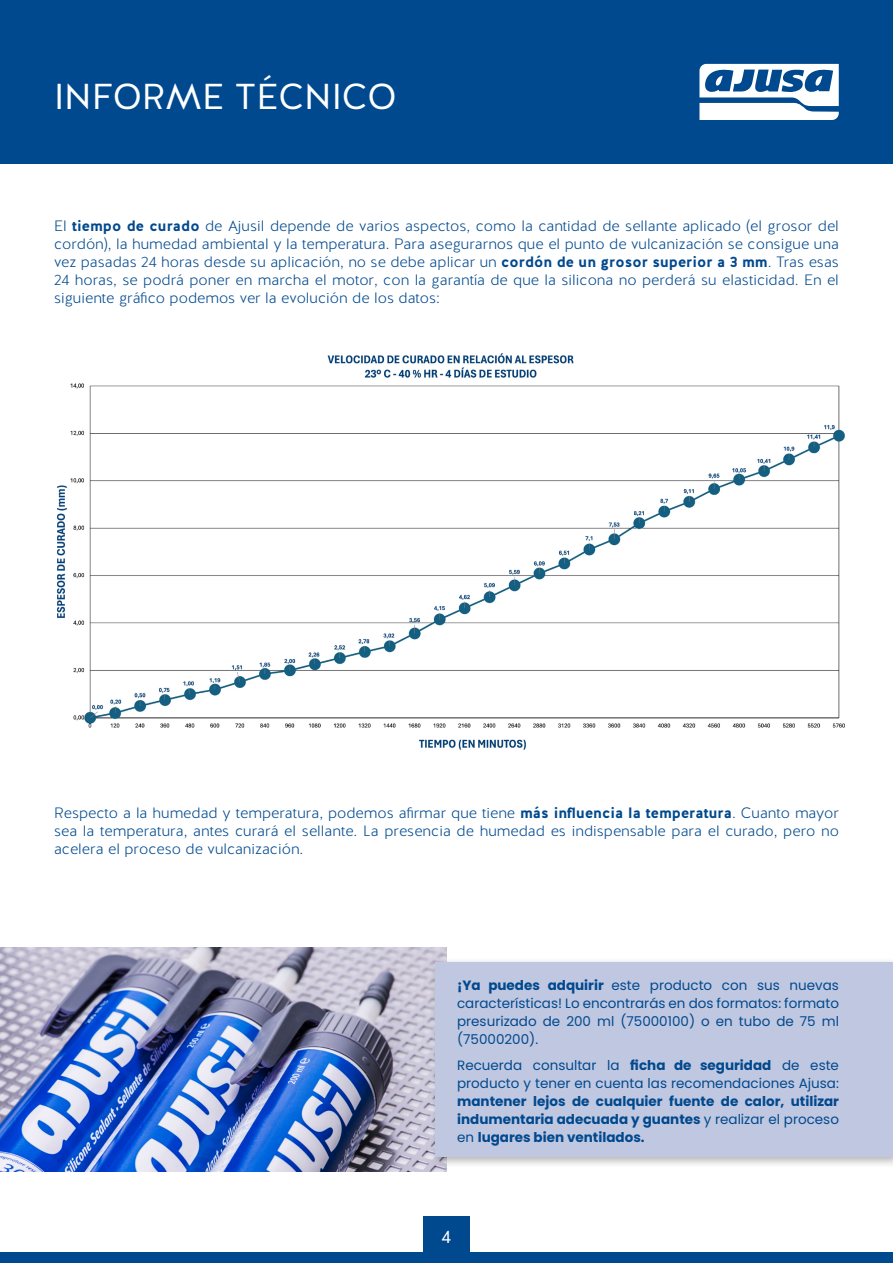
<style>
.page{position:relative;width:893px;height:1263px;background:#fff}
.page>*{position:absolute;margin:0;border:0;box-sizing:border-box;transform-origin:0 0}
.t1{font:36px "Halis GR";color:#fff}
.t2{font:18px "Halis GR";color:#fff}
.t3{font:300 15px/18px "Halis GR";color:#01498e;text-align:justify}
.t4{font:700 13.5px/18px "Poppins";color:#01498e;text-align:justify}
.t5{font:13.5px/18px "Poppins";color:#01498e;text-align:justify}
.s1{font-weight:700}
.s2{font-weight:400}
</style>
<div class="page">
<div style="left:0;top:0;width:893px;height:163px;background:#01498e"></div>
<div style="left:0;top:1252px;width:893px;height:11px;background:#01498e"></div>
<div style="left:423px;top:1216px;width:47px;height:46px;background:#01498e"></div>
<svg style="left:699px;top:64px;width:140px;height:56px"></svg>
<img style="left:0;top:947px;width:446px;height:224px">
<div style="left:431px;top:957px;width:462px;height:211px;background:#231f20;opacity:.33"></div>
<div style="left:436px;top:962px;width:457px;height:195px;background:#c0c7e0"></div>
<img style="left:57px;top:353px;width:788px;height:397px">
<h1 class="t1" style="left:54px;top:73px;width:344px">INFORME TÉCNICO</h1>
<p class="t3" style="left:54px;top:218px;width:786px">El <span class="s1">tiempo de curado</span> de Ajusil depende de varios aspectos, como la cantidad de sellante aplicado (el grosor del cordón), la humedad ambiental y la temperatura. Para asegurarnos que el punto de vulcanización se consigue una vez pasadas 24 horas desde su aplicación, no se debe aplicar un <span class="s1">cordón de un grosor superior a 3 mm</span>. Tras esas 24 horas, se podrá poner en marcha el motor, con la garantía de que la silicona no perderá su elasticidad. En el siguiente gráfico podemos ver la evolución de los datos:</p>
<p class="t3" style="left:54px;top:804px;width:786px">Respecto a la humedad y temperatura, podemos afirmar que tiene <span class="s1">más influencia la temperatura</span>. Cuanto mayor sea la temperatura, antes curará el sellante. La presencia de humedad es indispensable para el curado, pero no acelera el proceso de vulcanización.</p>
<p class="t5" style="left:457px;top:976px;width:383px"><span class="s1">¡Ya puedes adquirir</span> este producto con sus nuevas características! Lo encontrarás en dos formatos: formato presurizado de 200 ml (75000100) o en tubo de 75 ml (75000200).</p>
<p class="t4" style="left:457px;top:1056px;width:383px"><span class="s2">Recuerda consultar la</span> ficha de seguridad <span class="s2">de este producto y tener en cuenta las recomendaciones Ajusa: </span>mantener lejos de cualquier fuente de calor, utilizar indumentaria adecuada y guantes <span class="s2">y realizar el proceso en</span> lugares bien ventilados.</p>
<p class="t2" style="left:442px;top:1225px;width:11px">4</p>
</div>
